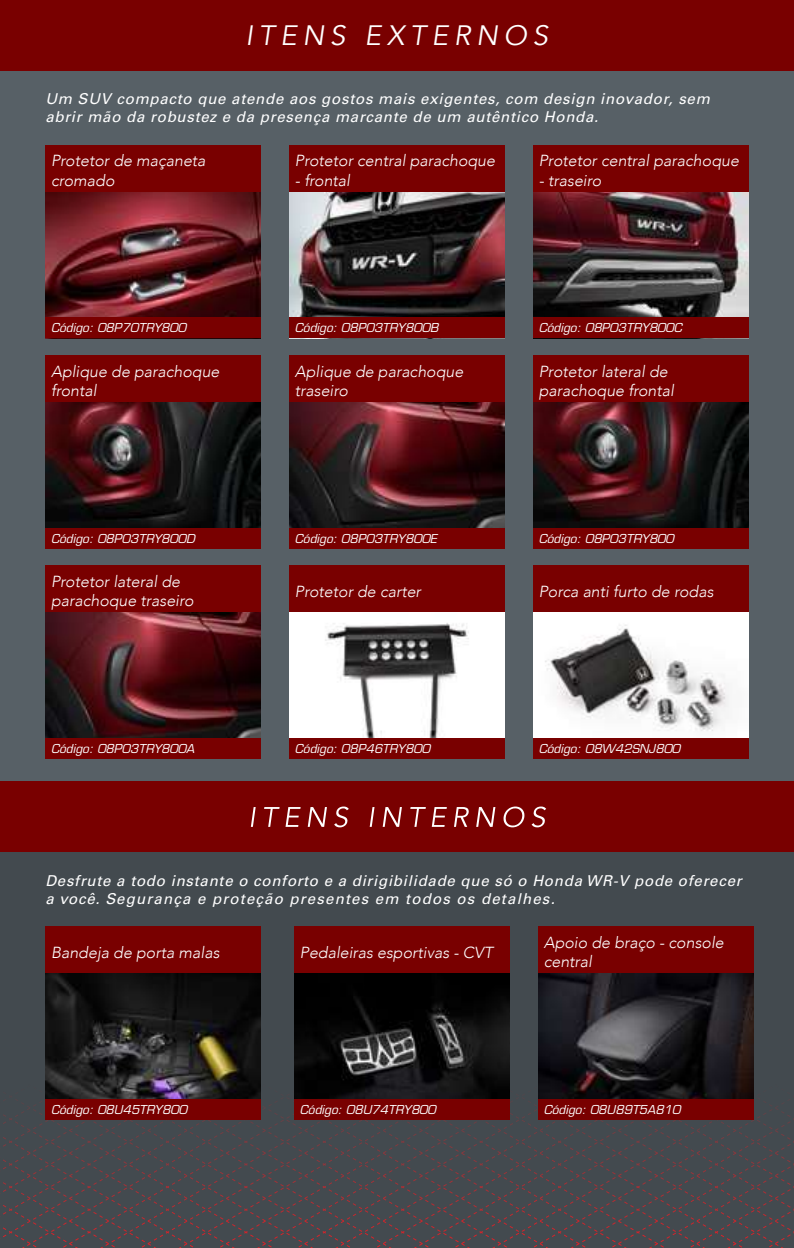
<style>
.page{position:relative;width:794px;height:1248px;background:#fff}
.page>*{position:absolute;margin:0;border:0;box-sizing:border-box;transform-origin:0 0}
.t1{font:italic 28px "Avenir";letter-spacing:.2em;color:#fff}
.t2{font:italic 300 16px/19.2px "Avenir";color:#fff}
.t3{font:italic 15px/18px "Univers LT Std";letter-spacing:.05em;color:#fff}
.t4{font:italic 12px "Eurostile LT Std";color:#fff}
</style>
<div class="page">
<div style="left:0;top:62px;width:794px;height:719px;background:#576066"></div>
<img style="left:289px;top:401px;width:216px;height:127px">
<img style="left:45px;top:401px;width:216px;height:127px">
<div style="left:0;top:0;width:794px;height:70px;background:#790000"></div>
<div style="left:0;top:781px;width:794px;height:466px;background:#434a4f"></div>
<img style="left:45px;top:191px;width:216px;height:127px">
<div style="left:45px;top:145px;width:216px;height:46px;background:#790000"></div>
<div style="left:45px;top:318px;width:216px;height:20px;background:#790000"></div>
<img style="left:289px;top:191px;width:216px;height:127px">
<div style="left:289px;top:145px;width:216px;height:46px;background:#790000"></div>
<div style="left:289px;top:318px;width:216px;height:20px;background:#790000"></div>
<img style="left:533px;top:191px;width:215px;height:127px">
<div style="left:533px;top:145px;width:215px;height:46px;background:#790000"></div>
<div style="left:533px;top:318px;width:215px;height:20px;background:#790000"></div>
<img style="left:533px;top:401px;width:215px;height:127px">
<div style="left:45px;top:355px;width:216px;height:46px;background:#790000"></div>
<div style="left:45px;top:528px;width:216px;height:20px;background:#790000"></div>
<img style="left:45px;top:612px;width:216px;height:126px">
<div style="left:289px;top:355px;width:216px;height:46px;background:#790000"></div>
<div style="left:289px;top:528px;width:216px;height:20px;background:#790000"></div>
<img style="left:289px;top:612px;width:216px;height:126px">
<div style="left:289px;top:565px;width:216px;height:47px;background:#790000"></div>
<div style="left:289px;top:738px;width:216px;height:20px;background:#790000"></div>
<div style="left:533px;top:355px;width:215px;height:46px;background:#790000"></div>
<div style="left:533px;top:528px;width:215px;height:20px;background:#790000"></div>
<img style="left:533px;top:612px;width:215px;height:126px">
<div style="left:533px;top:565px;width:215px;height:47px;background:#790000"></div>
<div style="left:533px;top:738px;width:215px;height:20px;background:#790000"></div>
<div style="left:45px;top:565px;width:216px;height:47px;background:#790000"></div>
<div style="left:45px;top:738px;width:216px;height:20px;background:#790000"></div>
<svg style="left:0;top:1230px;width:794px;height:17px"></svg>
<svg style="left:0;top:1208px;width:794px;height:22px"></svg>
<svg style="left:0;top:1185px;width:794px;height:23px"></svg>
<svg style="left:3px;top:1162px;width:791px;height:23px"></svg>
<svg style="left:3px;top:1140px;width:791px;height:22px"></svg>
<svg style="left:3px;top:1117px;width:791px;height:23px"></svg>
<img style="left:45px;top:972px;width:216px;height:127px">
<div style="left:45px;top:926px;width:216px;height:46px;background:#790000"></div>
<div style="left:45px;top:1099px;width:216px;height:20px;background:#790000"></div>
<div style="left:0;top:781px;width:794px;height:71px;background:#790000"></div>
<svg style="left:251px;top:806px;width:295px;height:21px"></svg>
<img style="left:294px;top:972px;width:216px;height:127px">
<div style="left:294px;top:926px;width:216px;height:46px;background:#790000"></div>
<div style="left:294px;top:1099px;width:216px;height:20px;background:#790000"></div>
<img style="left:538px;top:972px;width:215px;height:127px">
<div style="left:538px;top:926px;width:215px;height:46px;background:#790000"></div>
<div style="left:538px;top:1099px;width:215px;height:20px;background:#790000"></div>
<h1 class="t1" style="left:246px;top:19px;width:304px">ITENS EXTERNOS</h1>
<p class="t3" style="left:45px;top:90px;width:666px">Um SUV compacto que atende aos gostos mais exigentes, com design inovador, sem abrir mão da robustez e da presença marcante de um autêntico Honda.</p>
<p class="t2" style="left:51px;top:151px;width:156px">Protetor de maçaneta cromado</p>
<p class="t2" style="left:295px;top:151px;width:202px">Protetor central parachoque</p>
<p class="t2" style="left:295px;top:170px;width:57px">- frontal</p>
<p class="t2" style="left:539px;top:151px;width:202px">Protetor central parachoque</p>
<p class="t2" style="left:539px;top:170px;width:64px">- traseiro</p>
<p class="t4" style="left:51px;top:321px;width:137px">Código: 08P70TRY800</p>
<p class="t4" style="left:295px;top:321px;width:145px">Código: 08P03TRY800B</p>
<p class="t4" style="left:539px;top:321px;width:145px">Código: 08P03TRY800C</p>
<p class="t2" style="left:51px;top:361px;width:170px">Aplique de parachoque frontal</p>
<p class="t2" style="left:295px;top:361px;width:170px">Aplique de parachoque traseiro</p>
<p class="t2" style="left:539px;top:361px;width:137px">Protetor lateral de parachoque frontal</p>
<p class="t4" style="left:51px;top:531px;width:145px">Código: 08P03TRY800D</p>
<p class="t2" style="left:51px;top:572px;width:144px">Protetor lateral de parachoque traseiro</p>
<p class="t4" style="left:295px;top:531px;width:143px">Código: 08P03TRY800E</p>
<p class="t2" style="left:295px;top:581px;width:127px">Protetor de carter</p>
<p class="t4" style="left:539px;top:531px;width:137px">Código: 08P03TRY800</p>
<p class="t2" style="left:539px;top:581px;width:176px">Porca anti furto de rodas</p>
<p class="t4" style="left:51px;top:741px;width:145px">Código: 08P03TRY800A</p>
<p class="t4" style="left:295px;top:741px;width:137px">Código: 08P46TRY800</p>
<p class="t4" style="left:539px;top:741px;width:143px">Código: 08W42SNJ800</p>
<p class="t3" style="left:45px;top:871px;width:697px">Desfrute a todo instante o conforto e a dirigibilidade que só o Honda WR-V pode oferecer a você. Segurança e proteção presentes em todos os detalhes.</p>
<p class="t2" style="left:51px;top:942px;width:170px">Bandeja de porta malas</p>
<p class="t4" style="left:51px;top:1102px;width:137px">Código: 08U45TRY800</p>
<p class="t2" style="left:300px;top:942px;width:194px">Pedaleiras esportivas - CVT</p>
<p class="t2" style="left:544px;top:932px;width:181px">Apoio de braço - console central</p>
<p class="t4" style="left:300px;top:1102px;width:137px">Código: 08U74TRY800</p>
<p class="t4" style="left:544px;top:1102px;width:138px">Código: 08U89T5A810</p>
</div>
